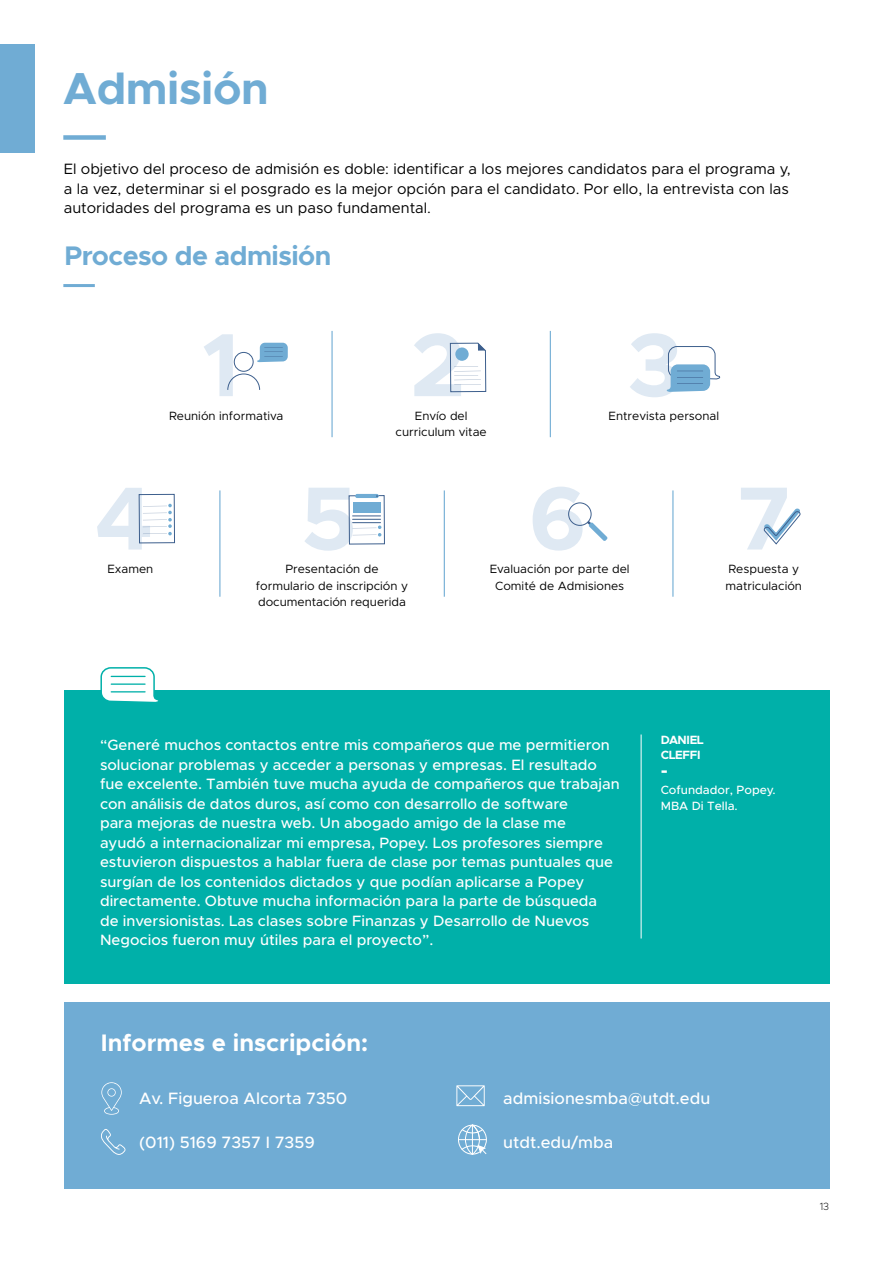
<style>
.page{position:relative;width:893px;height:1263px;background:#fff}
.page>*{position:absolute;margin:0;border:0;box-sizing:border-box;transform-origin:0 0}
.t1{font:700 90px "Metropolis";color:#dfe9f3}
.t2{font:700 45px "Metropolis";letter-spacing:-.01em;color:#70acd4}
.t3{font:700 27px "Metropolis";letter-spacing:-.02em;color:#70acd4}
.t4{font:700 24px "Metropolis";color:#fff}
.t5{font:700 19.5px "Metropolis";color:#fff}
.t6{font:500 16.5px "Metropolis";color:#fff}
.t7{font:500 15px/19.5px "Metropolis";color:#fff}
.t8{font:15px/19.5px "Metropolis";color:#000}
.t9{font:12px/16.5px "Metropolis";color:#000;text-align:center}
.t10{font:500 12px/16.5px "Metropolis";color:#fff}
.t11{font:700 12px/15px "Metropolis";letter-spacing:-.03em;color:#fff}
.t12{font:200 10.5px "Metropolis";color:#000}
</style>
<div class="page">
<div style="left:64px;top:1002px;width:766px;height:186px;background:#70acd4"></div>
<svg style="left:101px;top:1129px;width:25px;height:26px"></svg>
<svg style="left:458px;top:1125px;width:29px;height:30px"></svg>
<svg style="left:456px;top:1085px;width:29px;height:21px"></svg>
<svg style="left:101px;top:1082px;width:21px;height:33px"></svg>
<hr style="left:63px;top:284px;width:32px;height:3px;background:#70acd4">
<hr style="left:331px;top:331px;width:2px;height:106px;background:#70acd4">
<hr style="left:219px;top:490px;width:1px;height:107px;background:#70acd4">
<hr style="left:550px;top:331px;width:1px;height:106px;background:#70acd4">
<hr style="left:444px;top:490px;width:1px;height:107px;background:#70acd4">
<hr style="left:672px;top:490px;width:1px;height:107px;background:#70acd4">
<div style="left:234px;top:352px;width:20px;height:20px;border:1px solid #3d5f8d;border-radius:50%"></div>
<svg style="left:257px;top:343px;width:31px;height:19px"></svg>
<svg style="left:227px;top:373px;width:34px;height:17px"></svg>
<svg style="left:449px;top:342px;width:38px;height:51px"></svg>
<div style="left:455px;top:347px;width:14px;height:14px;background:#70acd4;border-radius:50%"></div>
<svg style="left:666px;top:346px;width:55px;height:46px"></svg>
<div style="left:139px;top:494px;width:36px;height:49px;border:1px solid #3d5f8d"></div>
<svg style="left:143px;top:504px;width:29px;height:31px"></svg>
<div style="left:349px;top:495px;width:36px;height:49px;border:1px solid #3d5f8d"></div>
<hr style="left:355px;top:494px;width:24px;height:4px;background:#70acd4;border-radius:2px">
<div style="left:353px;top:502px;width:28px;height:10px;background:#70acd4"></div>
<svg style="left:352px;top:516px;width:29px;height:21px"></svg>
<div style="left:568px;top:502px;width:24px;height:24px;border:1px solid #3d5f8d;border-radius:50%"></div>
<svg style="left:587px;top:521px;width:21px;height:20px"></svg>
<svg style="left:763px;top:508px;width:38px;height:37px"></svg>
<div style="left:0;top:44px;width:35px;height:109px;background:#70acd4"></div>
<div style="left:63px;top:135px;width:43px;height:5px;background:#70acd4"></div>
<div style="left:64px;top:690px;width:766px;height:294px;background:#00b0a9"></div>
<hr style="left:641px;top:734px;width:1px;height:204px;background:#fff">
<svg style="left:100px;top:667px;width:59px;height:35px"></svg>
<hr style="left:111px;top:676px;width:34px;height:1px;background:#00b0a9">
<hr style="left:111px;top:683px;width:34px;height:2px;background:#00b0a9">
<hr style="left:111px;top:691px;width:34px;height:1px;background:#00b0a9">
<h2 class="t2" style="left:63px;top:60px;width:207px">Admisión</h2>
<p class="t8" style="left:64px;top:159px;width:729px">El objetivo del proceso de admisión es doble: identificar a los mejores candidatos para el programa y, a la vez, determinar si el posgrado es la mejor opción para el candidato. Por ello, la entrevista con las autoridades del programa es un paso fundamental.</p>
<h3 class="t3" style="left:65px;top:238px;width:268px">Proceso de admisión</h3>
<h1 class="t1" style="left:202px;top:308px;width:39px">1</h1>
<h1 class="t1" style="left:410px;top:308px;width:56px">2</h1>
<h1 class="t1" style="left:627px;top:308px;width:56px">3</h1>
<h1 class="t1" style="left:95px;top:461px;width:60px">4</h1>
<p class="t9" style="left:169px;top:407px;width:116px">Reunión informativa</p>
<p class="t9" style="left:396px;top:407px;width:93px">Envío del curriculum vitae</p>
<p class="t9" style="left:608px;top:407px;width:112px">Entrevista personal</p>
<h1 class="t1" style="left:301px;top:461px;width:57px">5</h1>
<h1 class="t1" style="left:529px;top:461px;width:59px">6</h1>
<h1 class="t1" style="left:737px;top:461px;width:56px">7</h1>
<p class="t9" style="left:107px;top:561px;width:47px">Examen</p>
<p class="t9" style="left:256px;top:561px;width:154px">Presentación de formulario de inscripción y documentación requerida</p>
<p class="t9" style="left:490px;top:561px;width:141px">Evaluación por parte del<br>Comité de Admisiones</p>
<p class="t9" style="left:726px;top:561px;width:78px;text-align:left">Respuesta y matriculación</p>
<p class="t7" style="left:100px;top:735px;width:521px">“Generé muchos contactos entre mis compañeros que me permitieron solucionar problemas y acceder a personas y empresas. El resultado fue excelente. También tuve mucha ayuda de compañeros que trabajan con análisis de datos duros, así como con desarrollo de software<br>para mejoras de nuestra web. Un abogado amigo de la clase me<br>ayudó a internacionalizar mi empresa, Popey. Los profesores siempre estuvieron dispuestos a hablar fuera de clase por temas puntuales que surgían de los contenidos dictados y que podían aplicarse a Popey directamente. Obtuve mucha información para la parte de búsqueda<br>de inversionistas. Las clases sobre Finanzas y Desarrollo de Nuevos Negocios fueron muy útiles para el proyecto”.</p>
<p class="t11" style="left:661px;top:732px;width:45px">DANIEL<br>CLEFFI</p>
<h3 class="t5" style="left:661px;top:758px;width:9px">-</h3>
<p class="t10" style="left:661px;top:781px;width:117px">Cofundador, Popey.<br>MBA Di Tella.</p>
<h3 class="t4" style="left:101px;top:1028px;width:269px">Informes e inscripción:</h3>
<p class="t6" style="left:139px;top:1088px;width:210px">Av. Figueroa Alcorta 7350</p>
<p class="t6" style="left:503px;top:1088px;width:208px">admisionesmba@utdt.edu</p>
<p class="t6" style="left:139px;top:1132px;width:177px">(011) 5169 7357 I 7359</p>
<p class="t6" style="left:503px;top:1132px;width:111px">utdt.edu/mba</p>
<p class="t12" style="left:820px;top:1199px;width:11px">13</p>
</div>
